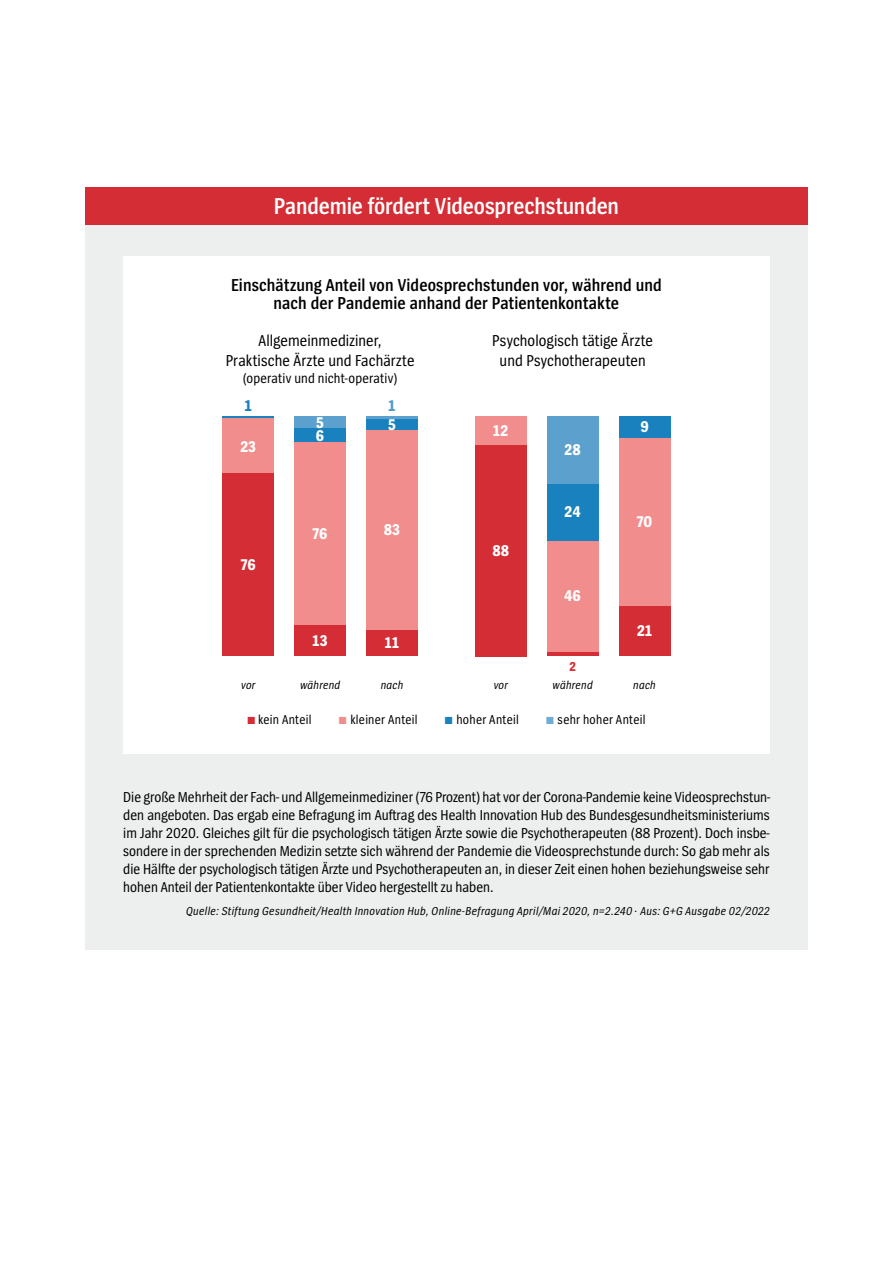
<style>
.page{position:relative;width:893px;height:1263px;background:#fff}
.page>*{position:absolute;margin:0;border:0;box-sizing:border-box;transform-origin:0 0}
.t1{font:600 24px "Spiegel Cd";letter-spacing:-.005em;color:#fff}
.t2{font:600 18px/18px "Spiegel Cd";letter-spacing:.005em;color:#000002;text-align:center}
.t3{font:16.5px/19.8px "Spiegel Cd";letter-spacing:.005em;color:#000002;text-align:center}
.t4{font:700 16.2px "Spiegel Cd";letter-spacing:.01em;color:#fff}
.t5{font:700 16.2px "Spiegel Cd";color:#509bc9}
.t6{font:700 16.2px "Spiegel Cd";color:#1981bd}
.t7{font:15px/18px "Spiegel Cd";color:#000002;text-align:justify}
.t8{font:14.4px "Spiegel Cd";letter-spacing:.015em;color:#000002}
.t9{font:13.5px "Spiegel Cd";letter-spacing:.02em;color:#000002}
.t10{font:700 13.5px "Spiegel Cd";color:#d42d35}
.t11{font:italic 12px "Spiegel Cd";letter-spacing:.03em;color:#000002}
.s1{font-family:"GG Garamond";color:#d42d35}
.s2{font-family:"GG Garamond";color:#f28d8e}
.s3{font-family:"GG Garamond";color:#1981bd}
.s4{font-family:"GG Garamond";color:#70acd4}
</style>
<div class="page">
<div style="left:85px;top:187px;width:723px;height:38px;background:#d42d35"></div>
<div style="left:85px;top:225px;width:723px;height:725px;background:#edeeee"></div>
<div style="left:123px;top:256px;width:647px;height:498px;background:#fff"></div>
<div style="left:366px;top:630px;width:51px;height:26px;background:#d42d35"></div>
<div style="left:366px;top:419px;width:51px;height:12px;background:#1981bd"></div>
<div style="left:366px;top:431px;width:51px;height:199px;background:#f28d8e"></div>
<hr style="left:366px;top:416px;width:51px;height:3px;background:#5ca0cd">
<hr style="left:223px;top:416px;width:51px;height:3px;background:#1981bd">
<div style="left:223px;top:419px;width:51px;height:55px;background:#f28d8e"></div>
<div style="left:223px;top:474px;width:51px;height:182px;background:#d42d35"></div>
<div style="left:295px;top:625px;width:51px;height:31px;background:#d42d35"></div>
<div style="left:295px;top:428px;width:51px;height:15px;background:#1981bd"></div>
<div style="left:295px;top:443px;width:51px;height:182px;background:#f28d8e"></div>
<div style="left:295px;top:416px;width:51px;height:12px;background:#5ca0cd"></div>
<div style="left:475px;top:445px;width:51px;height:211px;background:#d42d35"></div>
<div style="left:475px;top:416px;width:51px;height:29px;background:#f28d8e"></div>
<div style="left:547px;top:651px;width:51px;height:5px;background:#d42d35"></div>
<div style="left:547px;top:483px;width:51px;height:58px;background:#1981bd"></div>
<div style="left:547px;top:541px;width:51px;height:110px;background:#f28d8e"></div>
<div style="left:547px;top:416px;width:51px;height:67px;background:#5ca0cd"></div>
<div style="left:619px;top:606px;width:51px;height:50px;background:#d42d35"></div>
<div style="left:619px;top:416px;width:51px;height:22px;background:#1981bd"></div>
<div style="left:619px;top:438px;width:51px;height:168px;background:#f28d8e"></div>
<h1 class="t1" style="left:274px;top:193px;width:347px">Pandemie fördert Videosprechstunden</h1>
<p class="t2" style="left:231px;top:276px;width:432px">Einschätzung Anteil von Videosprechstunden vor, während und nach der Pandemie anhand der Patientenkontakte</p>
<p class="t3" style="left:226px;top:331px;width:190px">Allgemeinmediziner,<br>Praktische Ärzte und Fachärzte</p>
<p class="t8" style="left:243px;top:371px;width:156px">(operativ und nicht-operativ)</p>
<p class="t6" style="left:245px;top:397px;width:8px">1</p>
<p class="t4" style="left:240px;top:437px;width:17px">23</p>
<p class="t4" style="left:241px;top:556px;width:17px">76</p>
<p class="t11" style="left:241px;top:679px;width:16px">vor</p>
<p class="t5" style="left:389px;top:397px;width:8px">1</p>
<p class="t4" style="left:316px;top:413px;width:9px">5</p>
<p class="t4" style="left:316px;top:427px;width:10px">6</p>
<p class="t4" style="left:388px;top:416px;width:9px">5</p>
<p class="t4" style="left:313px;top:525px;width:17px">76</p>
<p class="t4" style="left:384px;top:521px;width:18px">83</p>
<p class="t4" style="left:313px;top:632px;width:17px">13</p>
<p class="t4" style="left:385px;top:634px;width:16px">11</p>
<p class="t11" style="left:300px;top:679px;width:42px">während</p>
<p class="t11" style="left:381px;top:679px;width:24px">nach</p>
<p class="t3" style="left:492px;top:331px;width:162px">Psychologisch tätige Ärzte und Psychotherapeuten</p>
<p class="t4" style="left:493px;top:422px;width:17px">12</p>
<p class="t4" style="left:492px;top:542px;width:18px">88</p>
<p class="t11" style="left:494px;top:679px;width:16px">vor</p>
<p class="t4" style="left:564px;top:441px;width:18px">28</p>
<p class="t4" style="left:565px;top:503px;width:18px">24</p>
<p class="t4" style="left:564px;top:587px;width:18px">46</p>
<p class="t10" style="left:569px;top:659px;width:8px">2</p>
<p class="t11" style="left:553px;top:679px;width:42px">während</p>
<p class="t4" style="left:640px;top:418px;width:10px">9</p>
<p class="t4" style="left:637px;top:513px;width:17px">70</p>
<p class="t4" style="left:637px;top:622px;width:16px">21</p>
<p class="t11" style="left:633px;top:679px;width:24px">nach</p>
<p class="t9" style="left:247px;top:712px;width:66px"><span class="s1">√</span> kein Anteil</p>
<p class="t9" style="left:339px;top:712px;width:80px"><span class="s2">√</span> kleiner Anteil</p>
<p class="t9" style="left:445px;top:712px;width:75px"><span class="s3">√</span> hoher Anteil</p>
<p class="t9" style="left:546px;top:712px;width:101px"><span class="s4">√</span> sehr hoher Anteil</p>
<p class="t7" style="left:123px;top:788px;width:648px">Die große Mehrheit der Fach- und Allgemeinmediziner (76 Prozent) hat vor der Corona-Pandemie keine Videosprechstun&shy;den angeboten. Das ergab eine Befragung im Auftrag des Health Innovation Hub des Bundesgesundheitsministeriums im Jahr 2020. Gleiches gilt für die psychologisch tätigen Ärzte sowie die Psychotherapeuten (88 Prozent). Doch insbe&shy;sondere in der sprechenden Medizin setzte sich während der Pandemie die Videosprechstunde durch: So gab mehr als die Hälfte der psychologisch tätigen Ärzte und Psychotherapeuten an, in dieser Zeit einen hohen beziehungsweise sehr hohen Anteil der Patientenkontakte über Video hergestellt zu haben.</p>
<p class="t11" style="left:186px;top:905px;width:585px">Quelle: Stiftung Gesundheit/Health Innovation Hub, Online-Befragung April/Mai 2020, n=2.240 . Aus: G+G Ausgabe 02/2022</p>
</div>
